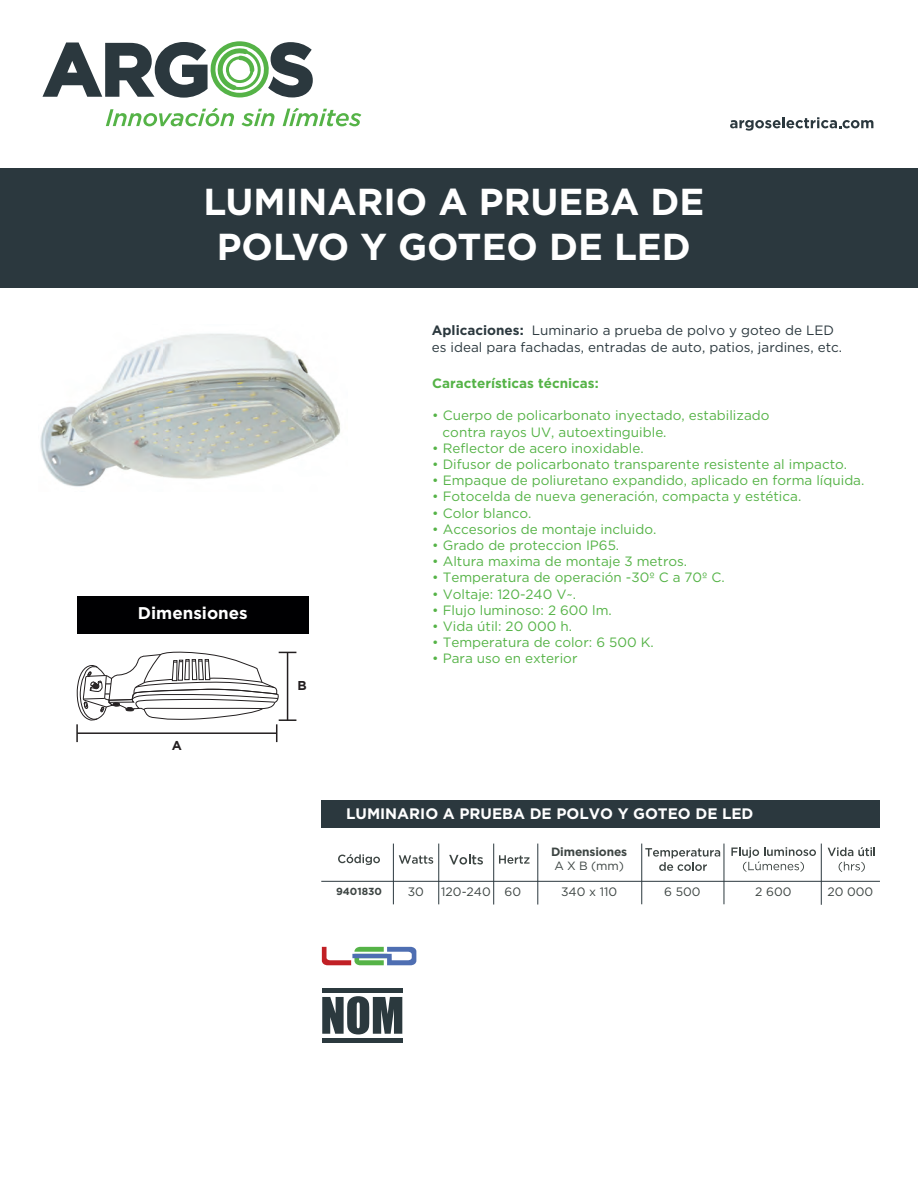
<style>
.page{position:relative;width:918px;height:1188px;background:#fff}
.page>*{position:absolute;margin:0;border:0;box-sizing:border-box;transform-origin:0 0}
.t1{font:700 37.5px/45px "Gotham";color:#fff;text-align:center}
.t2{font:700 16.95px "Gotham";color:#fff}
.t3{font:700 15.15px "Gotham";color:#fff}
.t4{font:13.5px/16.2px "Gotham";color:#55b347}
.t5{font:13.5px/16.2px "Gotham";color:#2b383e}
.t6{font:700 13.5px "Gotham";color:#55b347}
.t7{font:700 12.9px "Gotham";color:#231f20}
.t8{font:12.15px "Gotham";color:#3d4543}
.t9{font:700 12px "Gotham";letter-spacing:-.01em;color:#3d4543}
.t10{font:12px "Gotham";color:#3d4543}
.t11{font:700 10.2px "Gotham";color:#3d4543}
.s1{font-weight:700}
</style>
<div class="page">
<div style="left:0;top:168px;width:918px;height:119px;background:#2b383e"></div>
<svg style="left:730px;top:117px;width:143px;height:14px"></svg>
<svg style="left:106px;top:108px;width:128px;height:18px"></svg>
<svg style="left:241px;top:109px;width:34px;height:17px"></svg>
<svg style="left:283px;top:108px;width:78px;height:18px"></svg>
<svg style="left:43px;top:41px;width:270px;height:57px"></svg>
<div style="left:321px;top:800px;width:559px;height:28px;background:#2b383e"></div>
<svg style="left:338px;top:854px;width:42px;height:11px"></svg>
<svg style="left:399px;top:855px;width:34px;height:9px"></svg>
<svg style="left:449px;top:854px;width:34px;height:11px"></svg>
<svg style="left:499px;top:855px;width:31px;height:9px"></svg>
<svg style="left:645px;top:848px;width:75px;height:23px"></svg>
<svg style="left:828px;top:847px;width:47px;height:9px"></svg>
<svg style="left:839px;top:862px;width:26px;height:10px"></svg>
<svg style="left:731px;top:847px;width:85px;height:25px"></svg>
<hr style="left:393px;top:844px;width:1px;height:60px;background:#2b383e">
<hr style="left:641px;top:844px;width:1px;height:60px;background:#2b383e">
<hr style="left:438px;top:844px;width:1px;height:60px;background:#2b383e">
<hr style="left:493px;top:844px;width:1px;height:61px;background:#2b383e">
<hr style="left:538px;top:844px;width:1px;height:61px;background:#2b383e">
<hr style="left:821px;top:844px;width:1px;height:61px;background:#2b383e">
<hr style="left:724px;top:844px;width:1px;height:60px;background:#2b383e">
<hr style="left:321px;top:881px;width:559px;height:1px;background:#2b383e">
<svg style="left:322px;top:947px;width:94px;height:18px"></svg>
<div style="left:322px;top:988px;width:81px;height:5px;background:#2b393e"></div>
<div style="left:322px;top:1038px;width:81px;height:5px;background:#2b393e"></div>
<svg style="left:322px;top:996px;width:80px;height:38px"></svg>
<img style="left:40px;top:333px;width:301px;height:154px">
<svg style="left:76px;top:651px;width:220px;height:91px"></svg>
<hr style="left:77px;top:732px;width:200px;height:2px;background:#231f20">
<div style="left:77px;top:596px;width:231px;height:37px;background:#000002"></div>
<h1 class="t1" style="left:203px;top:179px;width:502px">LUMINARIO A PRUEBA DE<br>POLVO Y GOTEO DE LED</h1>
<p class="t2" style="left:138px;top:602px;width:111px">Dimensiones</p>
<p class="t7" style="left:172px;top:737px;width:12px">A</p>
<p class="t7" style="left:297px;top:677px;width:11px">B</p>
<p class="t5" style="left:432px;top:322px;width:412px"><span class="s1">Aplicaciones:</span> Luminario a prueba de polvo y goteo de LED es ideal para fachadas, entradas de auto, patios, jardines, etc.</p>
<p class="t6" style="left:432px;top:374px;width:168px">Características técnicas:</p>
<p class="t4" style="left:443px;top:407px;width:328px;text-indent:-10px">• Cuerpo de policarbonato inyectado, estabilizado contra rayos UV, autoextinguible.</p>
<p class="t4" style="left:432px;top:440px;width:213px">• Reflector de acero inoxidable.</p>
<p class="t4" style="left:432px;top:456px;width:416px">• Difusor de policarbonato transparente resistente al impacto.</p>
<p class="t4" style="left:432px;top:472px;width:434px">• Empaque de poliuretano expandido, aplicado en forma líquida.</p>
<p class="t4" style="left:432px;top:488px;width:371px">• Fotocelda de nueva generación, compacta y estética.</p>
<p class="t4" style="left:432px;top:505px;width:101px">• Color blanco.</p>
<p class="t4" style="left:432px;top:521px;width:226px">• Accesorios de montaje incluido.</p>
<p class="t4" style="left:432px;top:537px;width:189px">• Grado de proteccion IP65.</p>
<p class="t4" style="left:432px;top:553px;width:257px">• Altura maxima de montaje 3 metros.</p>
<p class="t4" style="left:432px;top:569px;width:294px">• Temperatura de operación -30º C a 70º C.</p>
<p class="t4" style="left:432px;top:586px;width:145px">• Voltaje: 120-240 V~.</p>
<p class="t4" style="left:432px;top:602px;width:181px">• Flujo luminoso: 2 600 lm.</p>
<p class="t4" style="left:432px;top:618px;width:141px">• Vida útil: 20 000 h.</p>
<p class="t4" style="left:432px;top:634px;width:223px">• Temperatura de color: 6 500 K.</p>
<p class="t4" style="left:432px;top:650px;width:147px">• Para uso en exterior</p>
<p class="t3" style="left:346px;top:804px;width:409px">LUMINARIO A PRUEBA DE POLVO Y GOTEO DE LED</p>
<p class="t9" style="left:551px;top:844px;width:78px">Dimensiones</p>
<p class="t10" style="left:554px;top:858px;width:71px">A X B (mm)</p>
<p class="t11" style="left:336px;top:884px;width:48px">9401830</p>
<p class="t8" style="left:408px;top:884px;width:18px">30</p>
<p class="t8" style="left:441px;top:884px;width:81px">120-240 60</p>
<p class="t8" style="left:561px;top:884px;width:58px">340 x 110</p>
<p class="t8" style="left:664px;top:884px;width:38px">6 500</p>
<p class="t8" style="left:755px;top:884px;width:38px">2 600</p>
<p class="t8" style="left:827px;top:884px;width:47px">20 000</p>
</div>
